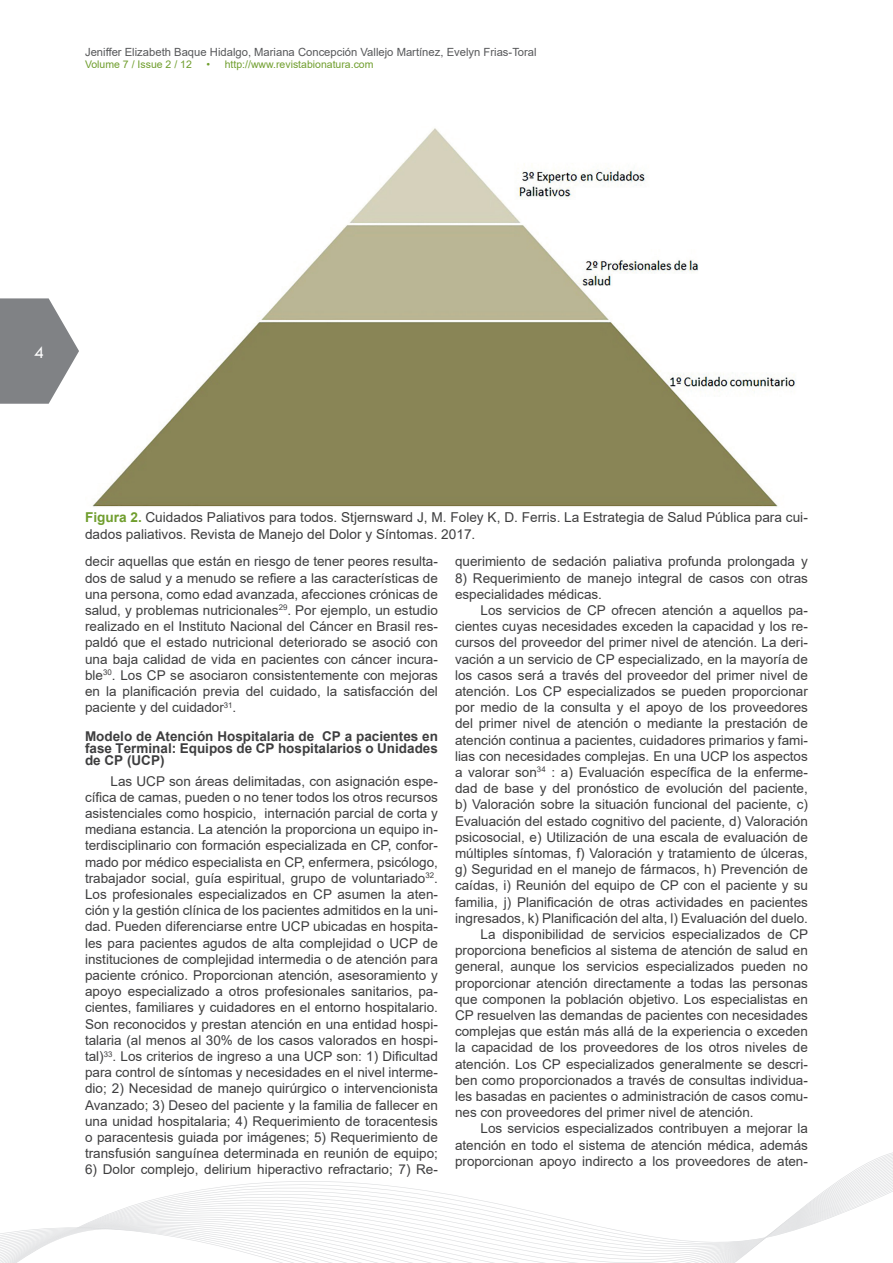
<style>
.page{position:relative;width:893px;height:1263px;background:#fff}
.page>*{position:absolute;margin:0;border:0;box-sizing:border-box;transform-origin:0 0}
.t1{font:18px "Tw Cen";color:#fff}
.t2{font:13.65px/16.4px "Arial";color:#3e3e3f}
.t3{font:13.5px/16.2px "Arial";color:#3e3e3f;text-align:justify}
.t4{font:700 13.5px/12px "Arial";color:#3e3e3f;text-align:justify}
.t5{font:11.25px "Arial";color:#57585a}
.t6{font:10.5px "Arial";color:#709e2e}
.s1{font-weight:700;color:#709e2e}
</style>
<div class="page">
<svg style="left:0;top:298px;width:79px;height:106px"></svg>
<svg style="left:0;top:1152px;width:893px;height:111px"></svg>
<img style="left:92px;top:128px;width:704px;height:379px">
<p class="t5" style="left:85px;top:44px;width:453px">Jeniffer Elizabeth Baque Hidalgo, Mariana Concepción Vallejo Martínez, Evelyn Frias-Toral</p>
<p class="t6" style="left:85px;top:57px;width:108px">Volume 7 / Issue 2 / 12</p>
<p class="t6" style="left:206px;top:57px;width:169px">• http://www.revistabionatura.com</p>
<h1 class="t1" style="left:34px;top:341px;width:11px">4</h1>
<p class="t2" style="left:85px;top:509px;width:724px"><span class="s1">Figura 2.</span> Cuidados Paliativos para todos. Stjernsward J, M. Foley K, D. Ferris. La Estrategia de Salud Pública para cui&shy;dados paliativos. Revista de Manejo del Dolor y Síntomas. 2017.</p>
<p class="t3" style="left:85px;top:553px;width:354px">decir aquellas que están en riesgo de tener peores resulta&shy;dos de salud y a menudo se refiere a las características de una persona, como edad avanzada, afecciones crónicas de salud, y problemas nutricionales<sup>29</sup>. Por ejemplo, un estudio realizado en el Instituto Nacional del Cáncer en Brasil res&shy;paldó que el estado nutricional deteriorado se asoció con una baja calidad de vida en pacientes con cáncer incura&shy;ble<sup>30</sup>. Los CP se asociaron consistentemente con mejoras en la planificación previa del cuidado, la satisfacción del paciente y del cuidador<sup>31</sup>.</p>
<p class="t4" style="left:85px;top:730px;width:354px">Modelo de Atención Hospitalaria de CP a pacientes en fase Terminal: Equipos de CP hospitalarios o Unidades de CP (UCP)</p>
<p class="t3" style="left:85px;top:773px;width:354px;text-indent:26px">Las UCP son áreas delimitadas, con asignación espe&shy;cífica de camas, pueden o no tener todos los otros recursos asistenciales como hospicio, internación parcial de corta y mediana estancia. La atención la proporciona un equipo in&shy;terdisciplinario con formación especializada en CP, confor&shy;mado por médico especialista en CP, enfermera, psicólogo, trabajador social, guía espiritual, grupo de voluntariado<sup>32</sup>.<br>Los profesionales especializados en CP asumen la aten&shy;ción y la gestión clínica de los pacientes admitidos en la uni&shy;dad. Pueden diferenciarse entre UCP ubicadas en hospita&shy;les para pacientes agudos de alta complejidad o UCP de instituciones de complejidad intermedia o de atención para paciente crónico. Proporcionan atención, asesoramiento y apoyo especializado a otros profesionales sanitarios, pa&shy;cientes, familiares y cuidadores en el entorno hospitalario.<br>Son reconocidos y prestan atención en una entidad hospi&shy;talaria (al menos al 30% de los casos valorados en hospi&shy;tal)<sup>33</sup>. Los criterios de ingreso a una UCP son: 1) Dificultad para control de síntomas y necesidades en el nivel interme&shy;dio; 2) Necesidad de manejo quirúrgico o intervencionista Avanzado; 3) Deseo del paciente y la familia de fallecer en una unidad hospitalaria; 4) Requerimiento de toracentesis o paracentesis guiada por imágenes; 5) Requerimiento de transfusión sanguínea determinada en reunión de equipo;</p>
<p class="t3" style="left:85px;top:1161px;width:354px">6) Dolor complejo, delirium hiperactivo refractario; 7) Re-</p>
<p class="t3" style="left:455px;top:553px;width:354px">querimiento de sedación paliativa profunda prolongada y</p>
<p class="t3" style="left:455px;top:570px;width:354px">8) Requerimiento de manejo integral de casos con otras especialidades médicas.</p>
<p class="t3" style="left:480px;top:602px;width:329px">Los servicios de CP ofrecen atención a aquellos pa-</p>
<p class="t3" style="left:455px;top:618px;width:354px">cientes cuyas necesidades exceden la capacidad y los re-</p>
<p class="t3" style="left:455px;top:634px;width:354px">cursos del proveedor del primer nivel de atención. La deri-</p>
<p class="t3" style="left:455px;top:651px;width:354px">vación a un servicio de CP especializado, en la mayoría de</p>
<p class="t3" style="left:455px;top:667px;width:354px">los casos será a través del proveedor del primer nivel de</p>
<p class="t3" style="left:455px;top:683px;width:354px">atención. Los CP especializados se pueden proporcionar</p>
<p class="t3" style="left:455px;top:699px;width:354px">por medio de la consulta y el apoyo de los proveedores</p>
<p class="t3" style="left:455px;top:715px;width:354px">del primer nivel de atención o mediante la prestación de</p>
<p class="t3" style="left:455px;top:732px;width:354px">atención continua a pacientes, cuidadores primarios y fami-</p>
<p class="t3" style="left:455px;top:748px;width:354px">lias con necesidades complejas. En una UCP los aspectos</p>
<p class="t3" style="left:455px;top:764px;width:354px">a valorar son<sup>34</sup> : a) Evaluación específica de la enferme-</p>
<p class="t3" style="left:455px;top:780px;width:354px">dad de base y del pronóstico de evolución del paciente,</p>
<p class="t3" style="left:455px;top:796px;width:354px">b) Valoración sobre la situación funcional del paciente, c)</p>
<p class="t3" style="left:455px;top:812px;width:354px">Evaluación del estado cognitivo del paciente, d) Valoración</p>
<p class="t3" style="left:455px;top:829px;width:354px">psicosocial, e) Utilización de una escala de evaluación de</p>
<p class="t3" style="left:455px;top:845px;width:354px">múltiples síntomas, f) Valoración y tratamiento de úlceras,</p>
<p class="t3" style="left:455px;top:861px;width:354px">g) Seguridad en el manejo de fármacos, h) Prevención de</p>
<p class="t3" style="left:455px;top:877px;width:354px">caídas, i) Reunión del equipo de CP con el paciente y su</p>
<p class="t3" style="left:455px;top:893px;width:354px">familia, j) Planificación de otras actividades en pacientes</p>
<p class="t3" style="left:455px;top:910px;width:354px">ingresados, k) Planificación del alta, l) Evaluación del duelo.</p>
<p class="t3" style="left:480px;top:926px;width:329px">La disponibilidad de servicios especializados de CP</p>
<p class="t3" style="left:455px;top:942px;width:354px">proporciona beneficios al sistema de atención de salud en</p>
<p class="t3" style="left:455px;top:958px;width:354px">general, aunque los servicios especializados pueden no</p>
<p class="t3" style="left:455px;top:974px;width:354px">proporcionar atención directamente a todas las personas</p>
<p class="t3" style="left:455px;top:991px;width:354px">que componen la población objetivo. Los especialistas en</p>
<p class="t3" style="left:455px;top:1007px;width:354px">CP resuelven las demandas de pacientes con necesidades</p>
<p class="t3" style="left:455px;top:1023px;width:354px">complejas que están más allá de la experiencia o exceden</p>
<p class="t3" style="left:455px;top:1039px;width:354px">la capacidad de los proveedores de los otros niveles de</p>
<p class="t3" style="left:455px;top:1055px;width:354px">atención. Los CP especializados generalmente se descri-</p>
<p class="t3" style="left:455px;top:1072px;width:354px">ben como proporcionados a través de consultas individua-</p>
<p class="t3" style="left:455px;top:1088px;width:354px">les basadas en pacientes o administración de casos comu-</p>
<p class="t3" style="left:455px;top:1104px;width:300px">nes con proveedores del primer nivel de atención.</p>
<p class="t3" style="left:480px;top:1120px;width:329px">Los servicios especializados contribuyen a mejorar la</p>
<p class="t3" style="left:455px;top:1136px;width:354px">atención en todo el sistema de atención médica, además</p>
<p class="t3" style="left:455px;top:1153px;width:354px">proporcionan apoyo indirecto a los proveedores de aten-</p>
</div>
